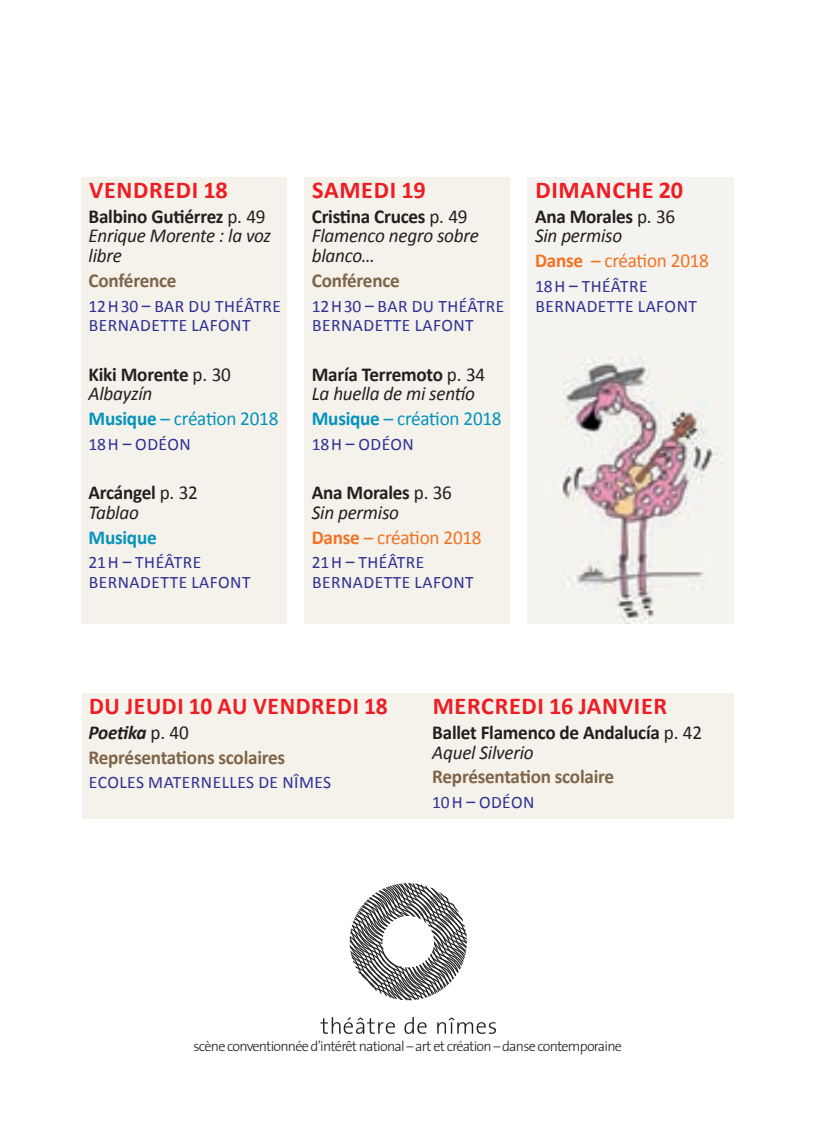
<style>
.page{position:relative;width:815px;height:1134px;background:#fff}
.page>*{position:absolute;margin:0;border:0;box-sizing:border-box;transform-origin:0 0}
.t1{font:700 24.25px "Calibri";letter-spacing:.025em;color:#ee1d23}
.t2{font:700 19.75px/19.8px "Calibri";letter-spacing:-.015em;color:#231f20}
.t3{font:italic 19.75px/19.8px "Calibri";letter-spacing:-.01em;color:#231f20}
.t4{font:700 19.75px/24.8px "Calibri";letter-spacing:-.02em;color:#7e6448}
.t5{font:19.75px "Calibri";letter-spacing:-.015em;color:#0393bc}
.t6{font:19.75px "Calibri";letter-spacing:-.015em;color:#f37121}
.t7{font:700 19.75px "Calibri";color:#0393bc}
.t8{font:17.5px/19.8px "Calibri";letter-spacing:.025em;color:#2e3092}
.t9{font:300 14.25px "The Sans";letter-spacing:-.05em;color:#231f20}
.s1{font-weight:700;font-style:normal}
.s2{font-style:normal}
.s3{font-weight:400}
.s4{font-weight:400;font-style:italic}
.s5{font-weight:700}
.s6{font-style:italic;color:#231f20}
.s7{font-weight:400;color:#231f20}
</style>
<div class="page">
<div style="left:81px;top:177px;width:206px;height:447px;background:#f5f2ec"></div>
<div style="left:81px;top:694px;width:652px;height:125px;background:#f5f2ec"></div>
<div style="left:305px;top:177px;width:205px;height:447px;background:#f5f2ec"></div>
<svg style="left:320px;top:1017px;width:75px;height:17px"></svg>
<svg style="left:404px;top:1017px;width:23px;height:17px"></svg>
<svg style="left:437px;top:1017px;width:59px;height:17px"></svg>
<svg style="left:350px;top:883px;width:117px;height:117px"></svg>
<img style="left:528px;top:177px;width:205px;height:447px">
<h1 class="t1" style="left:89px;top:175px;width:140px">vendredi 18</h1>
<p class="t3" style="left:89px;top:206px;width:184px"><span class="s1">Balbino Gutiérrez</span> <span class="s2">P. 49<br></span>Enrique Morente : la voz libre</p>
<p class="t4" style="left:89px;top:268px;width:90px">conférence</p>
<p class="t8" style="left:89px;top:296px;width:194px">12H30 – BAR DU THÉÂTRE<br>BERNADETTE LAFONT</p>
<p class="t2" style="left:89px;top:364px;width:144px">Kiki morente <span class="s3">P. 30<br></span><span class="s4">Albayzín</span></p>
<p class="t5" style="left:89px;top:406px;width:191px"><span class="s5">musique</span> – CRÉATION 2018</p>
<p class="t8" style="left:89px;top:434px;width:104px">18H – ODÉON</p>
<p class="t2" style="left:89px;top:483px;width:111px">arcángel <span class="s3">P. 32<br></span><span class="s4">Tablao</span></p>
<p class="t7" style="left:89px;top:525px;width:70px">musique</p>
<p class="t8" style="left:89px;top:553px;width:163px">21H – THÉÂTRE<br>BERNADETTE LAFONT</p>
<h1 class="t1" style="left:312px;top:175px;width:115px">samedi 19</h1>
<p class="t3" style="left:312px;top:206px;width:169px"><span class="s1">cristina cruces</span> <span class="s2">P. 49<br></span>Flamenco negro sobre blanco…</p>
<p class="t4" style="left:312px;top:268px;width:90px">conférence</p>
<p class="t8" style="left:312px;top:296px;width:194px">12H30 – BAR DU THÉÂTRE<br>BERNADETTE LAFONT</p>
<p class="t3" style="left:312px;top:364px;width:175px"><span class="s1">maría Terremoto</span> <span class="s2">P. 34<br></span>La huella de mi sentío</p>
<p class="t5" style="left:312px;top:406px;width:191px"><span class="s5">musique</span> – CRÉATION 2018</p>
<p class="t8" style="left:312px;top:434px;width:104px">18H – ODÉON</p>
<p class="t2" style="left:312px;top:483px;width:142px">ana morales <span class="s3">P. 36<br></span><span class="s4">Sin permiso</span></p>
<p class="t6" style="left:312px;top:525px;width:171px"><span class="s5">danse</span> – CRÉATION 2018</p>
<p class="t8" style="left:312px;top:553px;width:163px">21H – THÉÂTRE<br>BERNADETTE LAFONT</p>
<h1 class="t1" style="left:536px;top:175px;width:149px">dimanche 20</h1>
<p class="t2" style="left:535px;top:206px;width:142px">ana morales <span class="s3">P. 36<br></span><span class="s4">Sin permiso</span></p>
<p class="t6" style="left:535px;top:248px;width:175px"><span class="s5">danse</span> – CRÉATION 2018</p>
<p class="t8" style="left:535px;top:276px;width:163px">18H – THÉÂTRE<br>BERNADETTE LAFONT</p>
<h1 class="t1" style="left:89px;top:691px;width:300px">du jeudi 10 au vendredi 18</h1>
<p class="t4" style="left:89px;top:720px;width:198px"><span class="s6">Poetika</span> <span class="s7">P. 40 </span>représentations scolaires</p>
<p class="t8" style="left:89px;top:772px;width:244px">ECOLES MATERNELLES DE NÎMES</p>
<h1 class="t1" style="left:433px;top:691px;width:236px">mercredi 16 janvier</h1>
<p class="t2" style="left:432px;top:722px;width:271px">Ballet Flamenco de andalucía <span class="s3">P. 42<br></span><span class="s4">Aquel Silverio</span></p>
<p class="t4" style="left:432px;top:764px;width:183px">représentation scolaire</p>
<p class="t8" style="left:432px;top:792px;width:104px">10H – ODÉON</p>
<p class="t9" style="left:194px;top:1041px;width:430px">scène conventionnée d’intérêt national – art et création – danse contemporaine</p>
</div>
